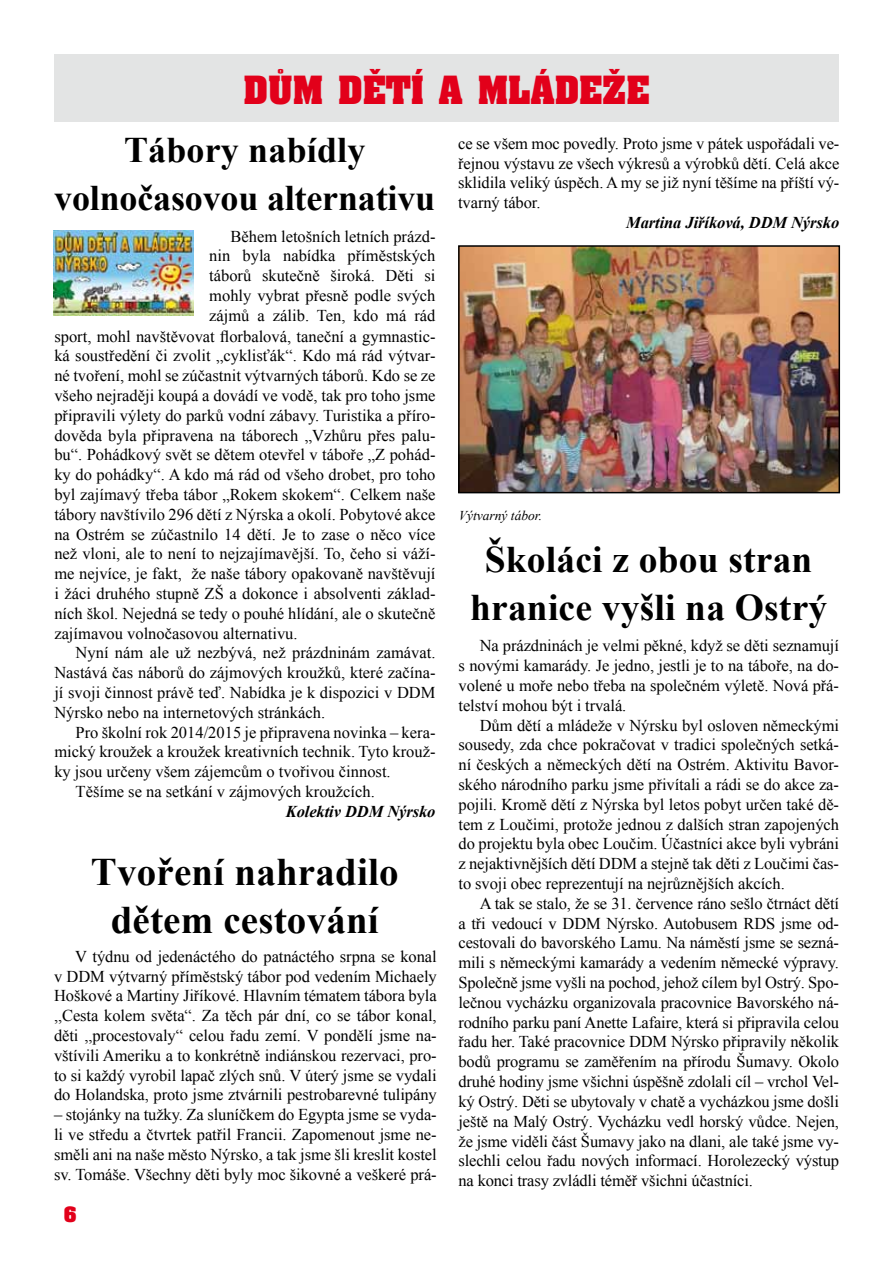
<style>
.page{position:relative;width:893px;height:1263px;background:#fff}
.page>*{position:absolute;margin:0;border:0;box-sizing:border-box;transform-origin:0 0}
.t1{font:700 39px/48px "Times New Roman";letter-spacing:.005em;color:#000;text-align:center}
.t2{font:700 37.5px/48px "Times New Roman";letter-spacing:.005em;color:#000;text-align:center}
.t3{font:700 36px/48px "Times New Roman";letter-spacing:-.005em;color:#000;text-align:center}
.t4{font:33px "Aardvark CE Bold";color:#e2001a}
.t5{font:18px "Aardvark CE Bold";color:#e2001a}
.t6{font:16.5px/19.8px "Times New Roman";color:#000;text-align:justify}
.t7{font:italic 700 16.5px "Times New Roman";letter-spacing:-.005em;color:#000}
.t8{font:italic 13.5px "Times New Roman";color:#000}
</style>
<div class="page">
<div style="left:54px;top:54px;width:785px;height:68px;background:#e3e4e4"></div>
<img style="left:53px;top:230px;width:140px;height:85px">
<img style="left:461px;top:248px;width:376px;height:242px">
<div style="left:458px;top:245px;width:382px;height:248px;border:2px solid #000"></div>
<h3 class="t4" style="left:244px;top:67px;width:408px">DŮM DĚTÍ A MLÁDEŽE</h3>
<h3 class="t3" style="left:54px;top:125px;width:382px">Tábory nabídly volnočasovou alternativu</h3>
<p class="t6" style="left:209px;top:226px;width:228px;text-indent:21px">Během letošních letních prázd&shy;nin byla nabídka příměstských táborů skutečně široká. Děti si mohly vybrat přesně podle svých zájmů a zálib. Ten, kdo má rád</p>
<p class="t6" style="left:54px;top:326px;width:383px">sport, mohl navštěvovat florbalová, taneční a gymnastic&shy;ká soustředění či zvolit „cyklisťák“. Kdo má rád výtvar&shy;né tvoření, mohl se zúčastnit výtvarných táborů. Kdo se ze všeho nejraději koupá a dovádí ve vodě, tak pro toho jsme připravili výlety do parků vodní zábavy. Turistika a příro&shy;dověda byla připravena na táborech „Vzhůru přes palu&shy;bu“. Pohádkový svět se dětem otevřel v táboře „Z pohád&shy;ky do pohádky“. A kdo má rád od všeho drobet, pro toho byl zajímavý třeba tábor „Rokem skokem“. Celkem naše tábory navštívilo 296 dětí z Nýrska a okolí. Pobytové akce na Ostrém se zúčastnilo 14 dětí. Je to zase o něco více než vloni, ale to není to nejzajímavější. To, čeho si váží&shy;me nejvíce, je fakt, že naše tábory opakovaně navštěvují i žáci druhého stupně ZŠ a dokonce i absolventi základ&shy;ních škol. Nejedná se tedy o pouhé hlídání, ale o skutečně zajímavou volnočasovou alternativu.</p>
<p class="t6" style="left:54px;top:643px;width:383px;text-indent:21px">Nyní nám ale už nezbývá, než prázdninám zamávat.<br>Nastává čas náborů do zájmových kroužků, které začína&shy;jí svoji činnost právě teď. Nabídka je k dispozici v DDM Nýrsko nebo na internetových stránkách.</p>
<p class="t6" style="left:76px;top:722px;width:361px">Pro školní rok 2014/2015 je připravena novinka – kera-</p>
<p class="t6" style="left:54px;top:742px;width:383px">mický kroužek a kroužek kreativních technik. Tyto krouž-</p>
<p class="t6" style="left:54px;top:761px;width:338px">ky jsou určeny všem zájemcům o tvořivou činnost.</p>
<p class="t6" style="left:76px;top:781px;width:301px">Těšíme se na setkání v zájmových kroužcích.</p>
<p class="t7" style="left:286px;top:800px;width:151px">Kolektiv DDM Nýrsko</p>
<h1 class="t1" style="left:91px;top:847px;width:309px">Tvoření nahradilo dětem cestování</h1>
<p class="t6" style="left:54px;top:946px;width:384px;text-indent:21px">V týdnu od jedenáctého do patnáctého srpna se konal v DDM výtvarný příměstský tábor pod vedením Michaely Hoškové a Martiny Jiříkové. Hlavním tématem tábora byla ,,Cesta kolem světa“. Za těch pár dní, co se tábor konal, děti ,,procestovaly“ celou řadu zemí. V pondělí jsme na&shy;vštívili Ameriku a to konkrétně indiánskou rezervaci, pro&shy;to si každý vyrobil lapač zlých snů. V úterý jsme se vydali do Holandska, proto jsme ztvárnili pestrobarevné tulipány</p>
<p class="t6" style="left:54px;top:1104px;width:384px">– stojánky na tužky. Za sluníčkem do Egypta jsme se vyda&shy;li ve středu a čtvrtek patřil Francii. Zapomenout jsme ne&shy;směli ani na naše město Nýrsko, a tak jsme šli kreslit kostel sv. Tomáše. Všechny děti byly moc šikovné a veškeré prá-</p>
<p class="t5" style="left:64px;top:1202px;width:14px">6</p>
<p class="t6" style="left:458px;top:133px;width:383px">ce se všem moc povedly. Proto jsme v pátek uspořádali ve&shy;řejnou výstavu ze všech výkresů a výrobků dětí. Celá akce sklidila veliký úspěch. A my se již nyní těšíme na příští vý&shy;tvarný tábor.</p>
<p class="t7" style="left:626px;top:211px;width:215px">Martina Jiříková, DDM Nýrsko</p>
<p class="t8" style="left:459px;top:506px;width:85px">Výtvarný tábor.</p>
<h2 class="t2" style="left:470px;top:535px;width:359px">Školáci z obou stran hranice vyšli na Ostrý</h2>
<p class="t6" style="left:458px;top:636px;width:382px;text-indent:21px">Na prázdninách je velmi pěkné, když se děti seznamují s novými kamarády. Je jedno, jestli je to na táboře, na do&shy;volené u moře nebo třeba na společném výletě. Nová přá&shy;telství mohou být i trvalá.</p>
<p class="t6" style="left:458px;top:715px;width:382px;text-indent:21px">Dům dětí a mládeže v Nýrsku byl osloven německými sousedy, zda chce pokračovat v tradici společných setká&shy;ní českých a německých dětí na Ostrém. Aktivitu Bavor&shy;ského národního parku jsme přivítali a rádi se do akce za&shy;pojili. Kromě dětí z Nýrska byl letos pobyt určen také dě&shy;tem z Loučimi, protože jednou z dalších stran zapojených do projektu byla obec Loučim. Účastníci akce byli vybráni z nejaktivnějších dětí DDM a stejně tak děti z Loučimi čas&shy;to svoji obec reprezentují na nejrůznějších akcích.</p>
<p class="t6" style="left:458px;top:893px;width:382px;text-indent:21px">A tak se stalo, že se 31. července ráno sešlo čtrnáct dětí a tři vedoucí v DDM Nýrsko. Autobusem RDS jsme od&shy;cestovali do bavorského Lamu. Na náměstí jsme se sezná&shy;mili s německými kamarády a vedením německé výpravy.<br>Společně jsme vyšli na pochod, jehož cílem byl Ostrý. Spo&shy;lečnou vycházku organizovala pracovnice Bavorského ná&shy;rodního parku paní Anette Lafaire, která si připravila celou řadu her. Také pracovnice DDM Nýrsko připravily několik bodů programu se zaměřením na přírodu Šumavy. Okolo druhé hodiny jsme všichni úspěšně zdolali cíl – vrchol Vel&shy;ký Ostrý. Děti se ubytovaly v chatě a vycházkou jsme došli ještě na Malý Ostrý. Vycházku vedl horský vůdce. Nejen, že jsme viděli část Šumavy jako na dlani, ale také jsme vy&shy;slechli celou řadu nových informací. Horolezecký výstup na konci trasy zvládli téměř všichni účastníci.</p>
</div>
